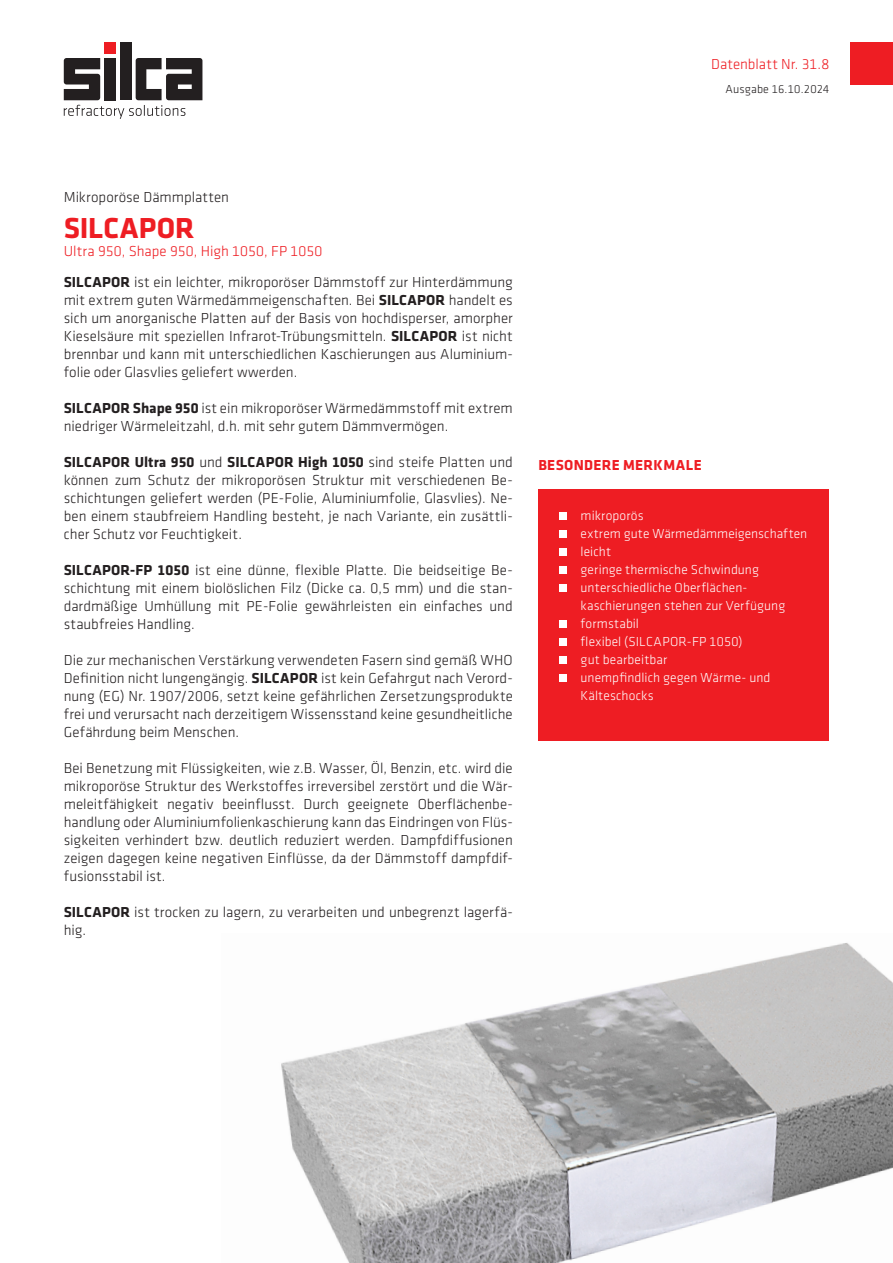
<style>
.page{position:relative;width:893px;height:1263px;background:#fff}
.page>*{position:absolute;margin:0;border:0;box-sizing:border-box;transform-origin:0 0}
.t1{font:700 30px "Klavika";letter-spacing:.01em;color:#ee1d23}
.t2{font:15px/18px "Klavika Light TF";color:#231f20;text-align:justify}
.t3{font:15px "Klavika Light TF";letter-spacing:.005em;color:#ee1d23}
.t4{font:700 15px "Klavika";letter-spacing:.025em;color:#ee1d23}
.t5{font:13.5px/18px "Klavika Light TF";letter-spacing:.005em;color:#fff}
.t6{font:12px "Klavika Light TF";letter-spacing:.015em;color:#231f20}
.s1{font-family:"Klavika";font-weight:700}
</style>
<div class="page">
<img style="left:281px;top:943px;width:612px;height:320px">
<div style="left:120px;top:43px;width:11px;height:57px;background:#231f20"></div>
<svg style="left:64px;top:58px;width:138px;height:61px"></svg>
<div style="left:105px;top:43px;width:11px;height:11px;background:#ee1d23"></div>
<div style="left:850px;top:43px;width:43px;height:42px;background:#ee1d23"></div>
<div style="left:538px;top:489px;width:291px;height:252px;background:#ee1d23"></div>
<div style="left:560px;top:512px;width:7px;height:8px;background:#fff"></div>
<div style="left:560px;top:530px;width:7px;height:8px;background:#fff"></div>
<div style="left:560px;top:548px;width:7px;height:8px;background:#fff"></div>
<div style="left:560px;top:566px;width:7px;height:8px;background:#fff"></div>
<div style="left:560px;top:584px;width:7px;height:8px;background:#fff"></div>
<div style="left:560px;top:620px;width:7px;height:8px;background:#fff"></div>
<div style="left:560px;top:638px;width:7px;height:8px;background:#fff"></div>
<div style="left:560px;top:656px;width:7px;height:8px;background:#fff"></div>
<div style="left:560px;top:674px;width:7px;height:8px;background:#fff"></div>
<p class="t3" style="left:711px;top:56px;width:120px">Datenblatt Nr. 31.8</p>
<p class="t6" style="left:725px;top:83px;width:105px">Ausgabe 16.10.2024</p>
<p class="t2" style="left:64px;top:188px;width:167px">Mikroporöse Dämmplatten</p>
<p class="t1" style="left:64px;top:211px;width:132px">SILCAPOR</p>
<p class="t3" style="left:64px;top:243px;width:260px">Ultra 950, Shape 950, High 1050, FP 1050</p>
<p class="t2" style="left:64px;top:273px;width:451px"><span class="s1">SILCAPOR</span> ist ein leichter, mikroporöser Dämmstoff zur Hinterdämmung mit extrem guten Wärmedämmeigenschaften. Bei <span class="s1">SILCAPOR</span> handelt es sich um anorganische Platten auf der Basis von hochdisperser, amorpher Kieselsäure mit speziellen Infrarot-Trübungsmitteln. <span class="s1">SILCAPOR</span> ist nicht brennbar und kann mit unterschiedlichen Kaschierungen aus Aluminium&shy;folie oder Glasvlies geliefert wwerden.</p>
<p class="t2" style="left:64px;top:399px;width:451px"><span class="s1">SILCAPOR Shape 950</span> ist ein mikroporöser Wärmedämmstoff mit extrem niedriger Wärmeleitzahl, d.h. mit sehr gutem Dämmvermögen.</p>
<p class="t2" style="left:64px;top:453px;width:451px"><span class="s1">SILCAPOR Ultra 950</span> und <span class="s1">SILCAPOR High 1050</span> sind steife Platten und können zum Schutz der mikroporösen Struktur mit verschiedenen Be&shy;schichtungen geliefert werden (PE-Folie, Aluminiumfolie, Glasvlies). Ne&shy;ben einem staubfreiem Handling besteht, je nach Variante, ein zusättli&shy;cher Schutz vor Feuchtigkeit.</p>
<p class="t2" style="left:64px;top:561px;width:451px"><span class="s1">SILCAPOR-FP 1050</span> ist eine dünne, flexible Platte. Die beidseitige Be&shy;schichtung mit einem biolöslichen Filz (Dicke ca. 0,5 mm) und die stan&shy;dardmäßige Umhüllung mit PE-Folie gewährleisten ein einfaches und staubfreies Handling.</p>
<p class="t2" style="left:64px;top:651px;width:451px">Die zur mechanischen Verstärkung verwendeten Fasern sind gemäß WHO Definition nicht lungengängig. <span class="s1">SILCAPOR</span> ist kein Gefahrgut nach Verord&shy;nung (EG) Nr. 1907/2006, setzt keine gefährlichen Zersetzungsprodukte frei und verursacht nach derzeitigem Wissensstand keine gesundheitliche Gefährdung beim Menschen.</p>
<p class="t2" style="left:64px;top:759px;width:451px">Bei Benetzung mit Flüssigkeiten, wie z.B. Wasser, Öl, Benzin, etc. wird die mikroporöse Struktur des Werkstoffes irreversibel zerstört und die Wär&shy;meleitfähigkeit negativ beeinflusst. Durch geeignete Oberflächenbe&shy;handlung oder Aluminiumfolienkaschierung kann das Eindringen von Flüs&shy;sigkeiten verhindert bzw. deutlich reduziert werden. Dampfdiffusionen zeigen dagegen keine negativen Einflüsse, da der Dämmstoff dampfdif&shy;fusionsstabil ist.</p>
<p class="t2" style="left:64px;top:903px;width:451px"><span class="s1">SILCAPOR</span> ist trocken zu lagern, zu verarbeiten und unbegrenzt lagerfä&shy;hig.</p>
<p class="t4" style="left:538px;top:457px;width:165px">BESONDERE MERKMALE</p>
<p class="t5" style="left:581px;top:506px;width:65px">mikroporös</p>
<p class="t5" style="left:581px;top:524px;width:228px">extrem gute Wärmedämmeigenschaften</p>
<p class="t5" style="left:581px;top:542px;width:32px">leicht</p>
<p class="t5" style="left:581px;top:560px;width:180px">geringe thermische Schwindung</p>
<p class="t5" style="left:581px;top:578px;width:206px">unterschiedliche Oberflächen&shy;kaschierungen stehen zur Verfügung</p>
<p class="t5" style="left:581px;top:614px;width:60px">formstabil</p>
<p class="t5" style="left:581px;top:632px;width:163px">flexibel (SILCAPOR-FP 1050)</p>
<p class="t5" style="left:581px;top:650px;width:88px">gut bearbeitbar</p>
<p class="t5" style="left:581px;top:668px;width:191px">unempfindlich gegen Wärme- und<br>Kälteschocks</p>
</div>
